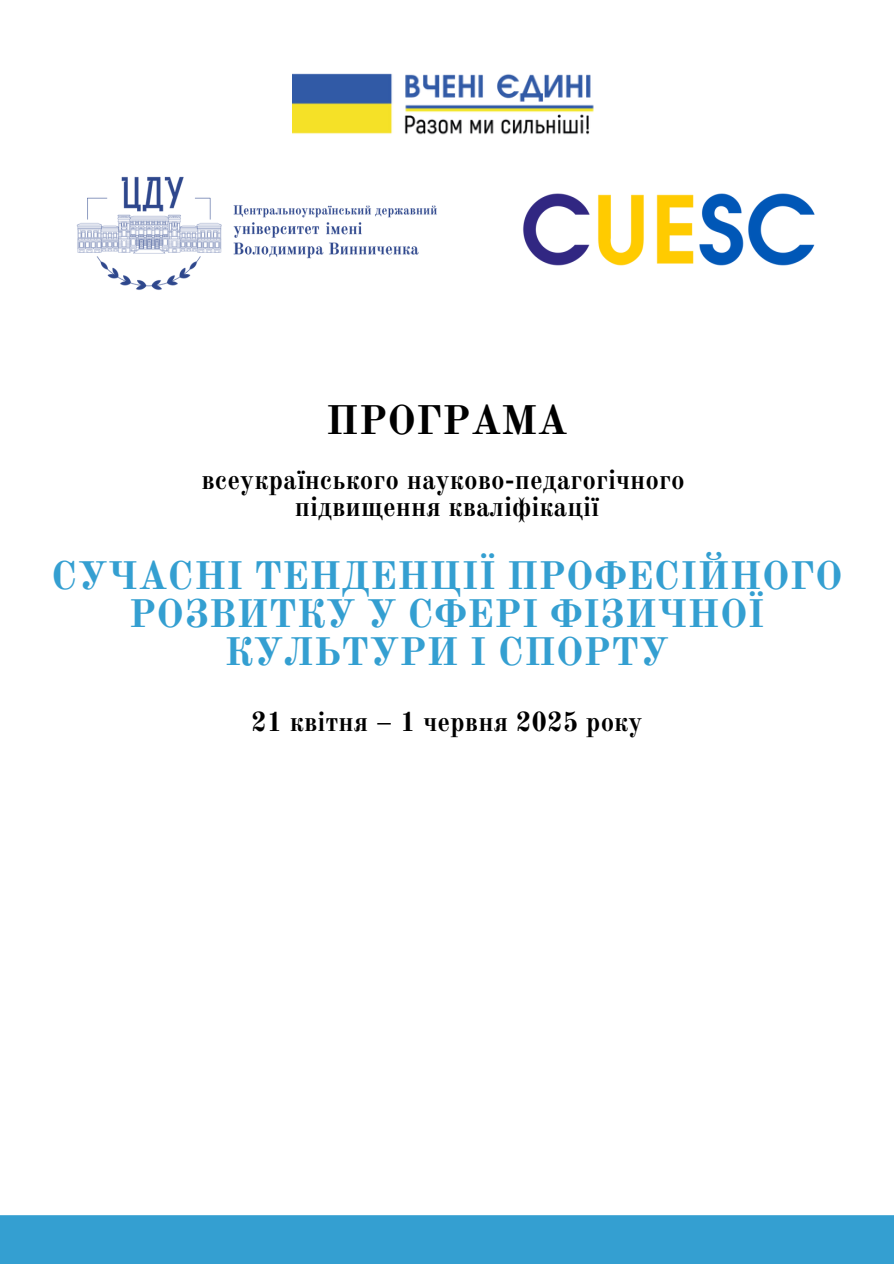
<style>
.page{position:relative;width:894px;height:1264px;background:#fff}
.page>*{position:absolute;margin:0;border:0;box-sizing:border-box;transform-origin:0 0}
.t1{font:700 40.5px "Old Standard";color:#000}
.t2{font:700 39px/38.2px "Old Standard";color:#349fd1;text-align:center}
.t3{font:700 27px "Old Standard";color:#000}
</style>
<div class="page">
<img style="left:292px;top:73px;width:302px;height:62px">
<img style="left:76px;top:176px;width:361px;height:114px">
<div style="left:0;top:1215px;width:893px;height:48px;background:#349fd1"></div>
<img style="left:523px;top:193px;width:292px;height:73px">
<p class="t1" style="left:326px;top:395px;width:243px">ПРОГРАМА</p>
<p class="t3" style="left:201px;top:463px;width:484px">всеукраїнського науково-педагогічного</p>
<h1 class="t3" style="left:295px;top:490px;width:305px">підвищення кваліфікації</h1>
<p class="t2" style="left:51px;top:557px;width:792px">СУЧАСНІ ТЕНДЕНЦІЇ ПРОФЕСІЙНОГО<br>РОЗВИТКУ У СФЕРІ ФІЗИЧНОЇ<br>КУЛЬТУРИ І СПОРТУ</p>
<p class="t3" style="left:251px;top:704px;width:393px">21 квітня – 1 червня 2025 року</p>
</div>
